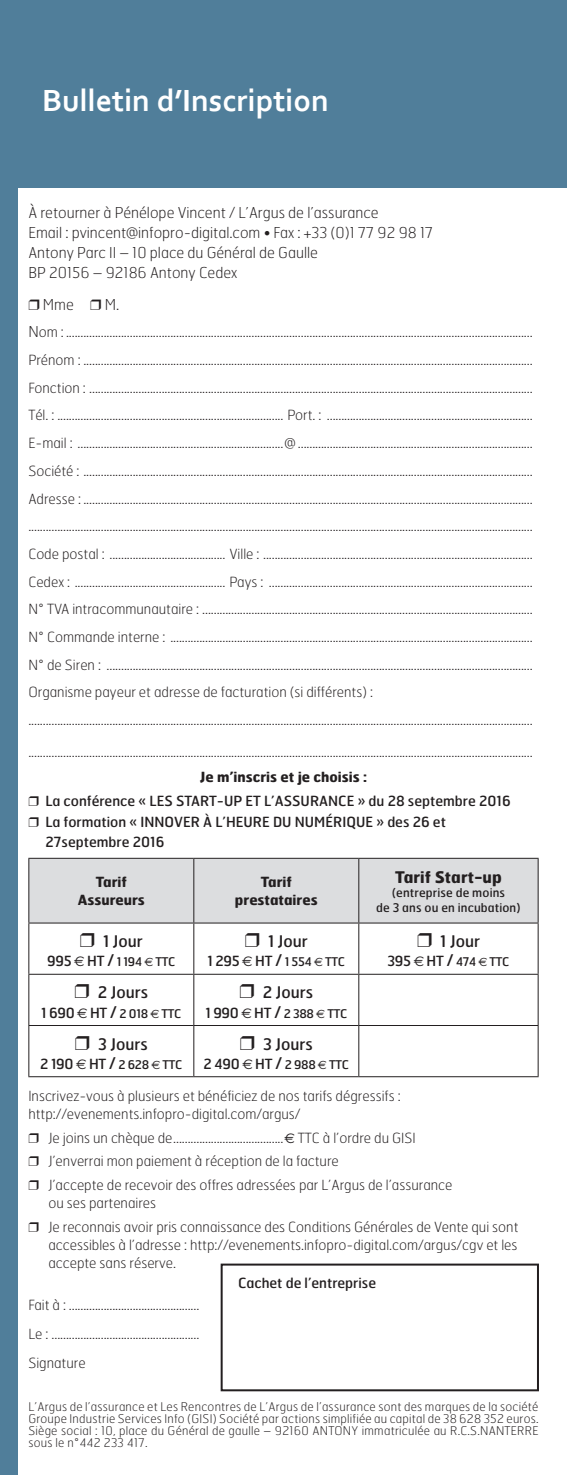
<style>
.page{position:relative;width:567px;height:1475px;background:#fff}
.page>*{position:absolute;margin:0;border:0;box-sizing:border-box;transform-origin:0 0}
.t1{font:700 32px "Corbel";color:#fff}
.t2{font:16px "Hermes";color:#231f20}
.t3{font:700 16px "Hermes";color:#231f20}
.t4{font:100 15px/20px "Hermes";color:#231f20}
.t5{font:100 14px/27.6px "Hermes";color:#231f20}
.t6{font:14px/20.4px "Hermes";color:#231f20}
.t7{font:700 14px/18px "Hermes";color:#231f20;text-align:center}
.t8{font:100 12px/12px "Hermes";letter-spacing:.02em;color:#231f20;text-align:justify}
.t9{font:12px "Hermes";letter-spacing:-.01em;color:#231f20}
.t10{font:12px/14.4px "Hermes";letter-spacing:.01em;color:#231f20;text-align:center}
.s1{font-size:15px}
.s2{font-size:14px}
.s3{font-family:"Euro Sans";font-size:14px}
.s4{font-size:16px}
.s5{font-family:"Euro Sans"}
.s6{font-family:"Euro Sans";font-weight:400}
</style>
<div class="page">
<div style="left:0;top:0;width:567px;height:187px;background:#507e9a"></div>
<div style="left:0;top:168px;width:17px;height:1306px;background:#507e9a"></div>
<div style="left:29px;top:858px;width:509px;height:64px;background:#dcdddf"></div>
<hr style="left:28px;top:857px;width:166px;height:1px;background:#231f20">
<hr style="left:28px;top:858px;width:1px;height:64px;background:#231f20">
<hr style="left:194px;top:857px;width:165px;height:1px;background:#231f20">
<hr style="left:193px;top:858px;width:1px;height:64px;background:#231f20">
<hr style="left:28px;top:922px;width:166px;height:1px;background:#231f20">
<hr style="left:28px;top:923px;width:1px;height:50px;background:#231f20">
<hr style="left:194px;top:922px;width:165px;height:1px;background:#231f20">
<hr style="left:193px;top:923px;width:1px;height:50px;background:#231f20">
<hr style="left:28px;top:973px;width:166px;height:1px;background:#231f20">
<hr style="left:28px;top:974px;width:1px;height:50px;background:#231f20">
<hr style="left:194px;top:973px;width:165px;height:1px;background:#231f20">
<hr style="left:193px;top:974px;width:1px;height:50px;background:#231f20">
<hr style="left:28px;top:1024px;width:166px;height:1px;background:#231f20">
<hr style="left:28px;top:1025px;width:1px;height:51px;background:#231f20">
<hr style="left:194px;top:1024px;width:165px;height:1px;background:#231f20">
<hr style="left:193px;top:1025px;width:1px;height:51px;background:#231f20">
<hr style="left:28px;top:1076px;width:166px;height:1px;background:#231f20">
<hr style="left:194px;top:1076px;width:165px;height:1px;background:#231f20">
<hr style="left:359px;top:857px;width:180px;height:1px;background:#231f20">
<hr style="left:358px;top:858px;width:1px;height:64px;background:#231f20">
<hr style="left:538px;top:858px;width:1px;height:64px;background:#231f20">
<hr style="left:359px;top:922px;width:180px;height:1px;background:#231f20">
<hr style="left:358px;top:923px;width:1px;height:50px;background:#231f20">
<hr style="left:538px;top:923px;width:1px;height:50px;background:#231f20">
<hr style="left:359px;top:973px;width:180px;height:1px;background:#231f20">
<hr style="left:358px;top:974px;width:1px;height:50px;background:#231f20">
<hr style="left:538px;top:974px;width:1px;height:50px;background:#231f20">
<hr style="left:359px;top:1024px;width:180px;height:1px;background:#231f20">
<hr style="left:358px;top:1025px;width:1px;height:51px;background:#231f20">
<hr style="left:538px;top:1025px;width:1px;height:51px;background:#231f20">
<hr style="left:359px;top:1076px;width:180px;height:1px;background:#231f20">
<div style="left:221px;top:1263px;width:318px;height:127px;border:2px solid #231f20"></div>
<h1 class="t1" style="left:42px;top:81px;width:288px">Bulletin d’Inscription</h1>
<p class="t4" style="left:28px;top:202px;width:406px">À retourner à Pénélope Vincent / L’Argus de l’assurance<br>Email : pvincent@infopro-digital.com • Fax : +33 (0)1 77 92 98 17<br>Antony Parc II – 10 place du Général de Gaulle<br>BP 20156 – 92186 Antony Cedex</p>
<p class="t4" style="left:43px;top:294px;width:33px">Mme</p>
<p class="t4" style="left:105px;top:294px;width:16px">M.</p>
<p class="t5" style="left:28px;top:318px;width:506px"><span class="s1">N</span>om : .................................................................................................................................................................<br>Prénom : ...........................................................................................................................................................<br>Fonction : .........................................................................................................................................................<br>Tél. : .............................................................................. Port. : .......................................................................<br>E-mail : .......................................................................@ .................................................................................<br>Société : ...........................................................................................................................................................<br>Adresse : ........................................................................................................................................................... ..............................................................................................................................................................................<br>Code postal : ........................................ Ville : .............................................................................................<br>Cedex : .................................................... Pays : ...........................................................................................<br>N° TVA intracommunautaire : ..................................................................................................................<br>N° Commande interne : .............................................................................................................................<br>N° de Siren : ...................................................................................................................................................<br>Organisme payeur et adresse de facturation (si différents) : ..............................................................................................................................................................................</p>
<p class="t5" style="left:28px;top:737px;width:506px">..............................................................................................................................................................................</p>
<p class="t7" style="left:200px;top:767px;width:169px">Je m’inscris et je choisis :</p>
<p class="t6" style="left:45px;top:790px;width:467px">La conférence « LES START-UP ET L’ASSURANCE » du 28 septembre 2016<br>La formation « INNOVER À L’HEURE DU NUMÉRIQUE » des 26 et<br>27septembre 2016</p>
<p class="t7" style="left:78px;top:872px;width:69px">Tarif<br>Assureurs</p>
<p class="t7" style="left:235px;top:872px;width:84px">Tarif prestataires</p>
<p class="t3" style="left:395px;top:866px;width:108px">Tarif Start-up</p>
<p class="t10" style="left:376px;top:885px;width:146px">(entreprise de moins<br>de 3 ans ou en incubation)</p>
<p class="t2" style="left:103px;top:931px;width:41px">1 Jour</p>
<p class="t9" style="left:47px;top:954px;width:130px"><span class="s2">995</span> <span class="s3">E</span> <span class="s2">HT</span> <span class="s4">/</span> 1 194 <span class="s5">E</span> TTC</p>
<p class="t2" style="left:98px;top:982px;width:52px">2 Jours</p>
<p class="t9" style="left:41px;top:1005px;width:142px"><span class="s2">1 690</span> <span class="s3">E</span> <span class="s2">HT</span> <span class="s4">/</span> 2 018 <span class="s5">E</span> TTC</p>
<p class="t2" style="left:268px;top:931px;width:41px">1 Jour</p>
<p class="t9" style="left:207px;top:954px;width:139px"><span class="s2">1 295</span> <span class="s3">E</span> <span class="s2">HT</span> <span class="s4">/</span> 1 554 <span class="s5">E</span> TTC</p>
<p class="t2" style="left:263px;top:982px;width:52px">2 Jours</p>
<p class="t9" style="left:205px;top:1005px;width:143px"><span class="s2">1 990</span> <span class="s3">E</span> <span class="s2">HT</span> <span class="s4">/</span> 2 388 <span class="s5">E</span> TTC</p>
<p class="t2" style="left:440px;top:931px;width:41px">1 Jour</p>
<p class="t9" style="left:387px;top:954px;width:124px"><span class="s2">395</span> <span class="s3">E</span> <span class="s2">HT</span> <span class="s4">/</span> 474 <span class="s5">E</span> TTC</p>
<p class="t2" style="left:263px;top:1033px;width:51px">3 Jours</p>
<p class="t9" style="left:204px;top:1056px;width:147px"><span class="s2">2 490</span> <span class="s3">E</span> <span class="s2">HT</span> <span class="s4">/</span> 2 988 <span class="s5">E</span> TTC</p>
<p class="t5" style="left:28px;top:1086px;width:374px;line-height:18px">Inscrivez-vous à plusieurs et bénéficiez de nos tarifs dégressifs : http://evenements.infopro-digital.com/argus/</p>
<p class="t5" style="left:48px;top:1125px;width:406px;line-height:23.6px">Je joins un chèque de......................................<span class="s6">E</span> TTC à l’ordre du GISI<br>J’enverrai mon paiement à réception de la facture<br>J’accepte de recevoir des offres adressées par L’Argus de l’assurance</p>
<p class="t5" style="left:48px;top:1190px;width:472px;line-height:23.6px">ou ses partenaires<br>Je reconnais avoir pris connaissance des Conditions Générales de Vente qui sont</p>
<p class="t5" style="left:48px;top:1235px;width:471px;line-height:18px">accessibles à l’adresse : http://evenements.infopro-digital.com/argus/cgv et les accepte sans réserve.</p>
<p class="t5" style="left:28px;top:1289px;width:172px;line-height:29.4px;text-align:justify">Fait à : .............................................<br>Le : ...................................................<br>Signature</p>
<p class="t2" style="left:98px;top:1033px;width:51px">3 Jours</p>
<p class="t9" style="left:40px;top:1056px;width:144px"><span class="s2">2 190</span> <span class="s3">E</span> <span class="s2">HT</span> <span class="s4">/</span> 2 628 <span class="s5">E</span> TTC</p>
<p class="t6" style="left:238px;top:1271px;width:139px">Cachet de l’entreprise</p>
<p class="t8" style="left:28px;top:1400px;width:512px">L’Argus de l’assurance et Les Rencontres de L’Argus de l’assurance sont des marques de la société Groupe Industrie Services Info (GISI) Société par actions simplifiée au capital de 38 628 352 euros.<br>Siège social : 10, place du Général de gaulle – 92160 ANTONY immatriculée au R.C.S.NANTERRE sous le n°442 233 417.</p>
</div>
